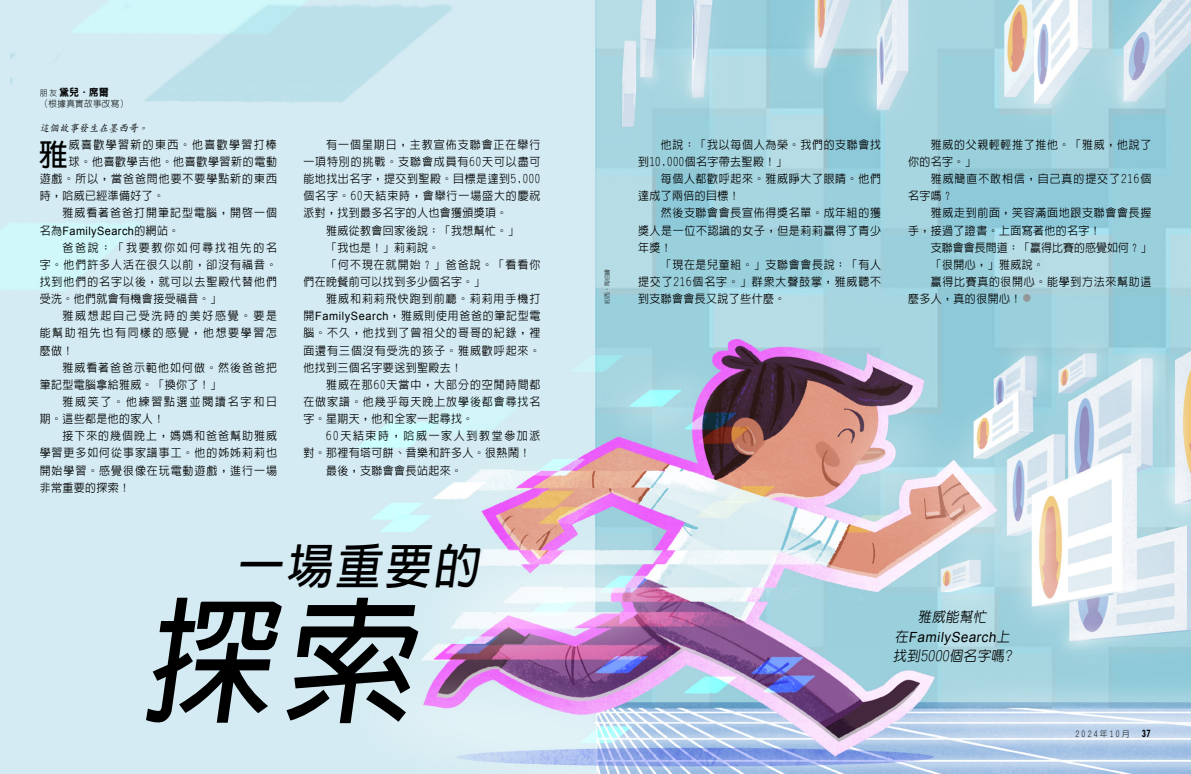
<style>
.page{position:relative;width:1191px;height:774px;background:#fff}
.page>*{position:absolute;margin:0;border:0;box-sizing:border-box;transform-origin:0 0}
.h1_DOTS_title{font:700 136px "AR Hei B5";color:#000;scale:.95 1}
.h1_DOTS_title-2{font:700 48px "AR Hei B5";color:#000;scale:.95 1}
.p1_first{font:700 30.4px "AR Hei B5";color:#000;scale:.95 1}
.t1{font:500 14px/19.6px "AR Yuan B5";color:#000;text-align:center;scale:.95 1}
.p1{font:500 11.5px/17.1px "AR Hei B5";letter-spacing:.065em;color:#000;text-align:justify;scale:.95 1}
.p1-2{font:500 11.5px/17.1px "AR Hei B5";letter-spacing:.095em;color:#000;scale:.95 1}
.p1-3{font:500 11.5px/17.1px "AR Hei B5";letter-spacing:.04em;color:#000;scale:.95 1}
.p1-4{font:500 11.5px/17.1px "AR Hei B5";letter-spacing:.155em;color:#000;scale:.95 1}
.p1-5{font:500 11.5px/17.1px "AR Hei B5";letter-spacing:.165em;color:#000;scale:.95 1}
.p1-6{font:500 11.5px/17.1px "AR Hei B5";letter-spacing:.09em;color:#000;scale:.95 1}
.p1_first-2{font:500 11.5px "AR Hei B5";letter-spacing:.09em;color:#000;scale:.95 1}
.p1-7{font:500 11.5px "AR Hei B5";letter-spacing:.01em;color:#000;scale:.95 1}
.p1_first-3{font:500 11.5px "AR Hei B5";letter-spacing:.06em;color:#000;scale:.95 1}
.p1_first-4{font:500 11.5px "AR Hei B5";letter-spacing:.125em;color:#000;scale:.95 1}
.p1_first-5{font:500 11.5px "AR Hei B5";letter-spacing:.04em;color:#000;scale:.95 1}
.p1_bio{font:500 10px "AR Kai B5";color:#000;scale:.95 1}
.p1_author-name{font:800 10px "AR Hei B5";color:#000;scale:.95 1}
.t2{font:800 9.2px "AR Hei B5";color:#000;scale:.95 1}
.p1_author-role{font:300 9px "AR Hei B5";letter-spacing:.04em;color:#000;scale:.95 1}
.t3{font:300 8.2px "AR Hei B5";letter-spacing:.28em;color:#000;scale:.95 1}
.t4{font:300 6px "AR Hei B5";color:#000;scale:.95 1}
.s1{font-weight:300;font-size:8.2px}
.s2{font-family:"Arial";font-weight:400}
.s3{font-family:"Arial";font-weight:400;font-size:18px;color:#969798}
</style>
<div class="page">
<img style="left:0;top:0;width:1191px;height:774px">
<p class="p1_author-name" style="left:40px;top:87px;width:74px"><span class="s1">朋友</span>黛兒·席爾</p>
<p class="p1_author-role" style="left:40px;top:99px;width:95px">（根據真實故事改寫）</p>
<p class="p1_bio" style="left:40px;top:123px;width:117px">這個故事發生在墨西哥。</p>
<p class="p1_first" style="left:39px;top:139px;width:32px">雅</p>
<p class="p1_first-4" style="left:69px;top:139px;width:220px">威喜歡學習新的東西。他喜歡學習打棒</p>
<p class="p1_first-3" style="left:69px;top:156px;width:220px">球。他喜歡學吉他。他喜歡學習新的電動</p>
<p class="p1_first-2" style="left:40px;top:173px;width:251px">遊戲。所以，當爸爸問他要不要學點新的東西</p>
<p class="p1_first-5" style="left:40px;top:190px;width:133px">時，哈威已經準備好了。</p>
<p class="p1-2" style="left:40px;top:204px;width:251px;text-indent:23px">雅威看著爸爸打開筆記型電腦，開啟一個名為<span class="s2">FamilySearch</span>的網站。</p>
<p class="p1" style="left:40px;top:239px;width:251px;text-indent:23px">爸爸說：「我要教你如何尋找祖先的名字。他們許多人活在很久以前，卻沒有福音。找到他們的名字以後，就可以去聖殿代替他們受洗。他們就會有機會接受福音。」</p>
<p class="p1" style="left:40px;top:307px;width:251px;text-indent:23px">雅威想起自己受洗時的美好感覺。要是能幫助祖先也有同樣的感覺，他想要學習怎麼做！</p>
<p class="p1-2" style="left:40px;top:359px;width:251px;text-indent:23px">雅威看著爸爸示範他如何做。然後爸爸把筆記型電腦拿給雅威。「換你了！」</p>
<p class="p1-5" style="left:40px;top:393px;width:251px;text-indent:23px">雅威笑了。他練習點選並閱讀名字和日期。這些都是他的家人！</p>
<p class="p1" style="left:40px;top:427px;width:251px;text-indent:23px">接下來的幾個晚上，媽媽和爸爸幫助雅威學習更多如何從事家譜事工。他的姊姊莉莉也開始學習。感覺很像在玩電動遊戲，進行一場非常重要的探索！</p>
<p class="p1" style="left:303px;top:136px;width:251px;text-indent:23px">有一個星期日，主教宣佈支聯會正在舉行一項特別的挑戰。支聯會成員有60天可以盡可能地找出名字，提交到聖殿。目標是達到5,000個名字。60天結束時，會舉行一場盛大的慶祝派對，找到最多名字的人也會獲頒獎項。</p>
<p class="p1-3" style="left:326px;top:222px;width:204px">雅威從教會回家後說：「我想幫忙。」</p>
<p class="p1" style="left:326px;top:239px;width:121px">「我也是！」莉莉說。</p>
<p class="p1-3" style="left:303px;top:256px;width:251px;text-indent:23px">「何不現在就開始？」爸爸說。「看看你們在晚餐前可以找到多少個名字。」</p>
<p class="p1" style="left:303px;top:290px;width:251px;text-indent:23px">雅威和莉莉飛快跑到前廳。莉莉用手機打開<span class="s2">FamilySearch</span>，雅威則使用爸爸的筆記型電腦。不久，他找到了曾祖父的哥哥的紀錄，裡面還有三個沒有受洗的孩子。雅威歡呼起來。他找到三個名字要送到聖殿去！</p>
<p class="p1" style="left:303px;top:376px;width:251px;text-indent:23px">雅威在那60天當中，大部分的空閒時間都在做家譜。他幾乎每天晚上放學後都會尋找名字。星期天，他和全家一起尋找。</p>
<p class="p1-4" style="left:303px;top:427px;width:251px;text-indent:23px">60天結束時，哈威一家人到教堂參加派對。那裡有塔可餅、音樂和許多人。很熱鬧！</p>
<p class="p1-3" style="left:326px;top:462px;width:145px">最後，支聯會會長站起來。</p>
<p class="h1_DOTS_title-2" style="left:236px;top:542px;width:264px">一場重要的</p>
<p class="h1_DOTS_title" style="left:142px;top:592px;width:304px">探索</p>
<p class="t4" style="left:604px;top:304px;width:39px;rotate:-90deg">約西·陶伯繪</p>
<p class="p1" style="left:638px;top:136px;width:257px;text-indent:23px">他說：「我以每個人為榮。我們的支聯會找到10,000個名字帶去聖殿！」</p>
<p class="p1" style="left:638px;top:170px;width:257px;text-indent:23px">每個人都歡呼起來。雅威睜大了眼睛。他們達成了兩倍的目標！</p>
<p class="p1" style="left:638px;top:204px;width:257px;text-indent:23px">然後支聯會會長宣佈得獎名單。成年組的獲獎人是一位不認識的女子，但是莉莉贏得了青少年獎！</p>
<p class="p1" style="left:638px;top:256px;width:257px;text-indent:23px">「現在是兒童組。」支聯會會長說：「有人提交了216個名字。」群眾大聲鼓掌，雅威聽不到支聯會會長又說了些什麼。</p>
<p class="p1" style="left:908px;top:136px;width:257px;text-indent:23px">雅威的父親輕輕推了推他。「雅威，他說了你的名字。」</p>
<p class="p1-6" style="left:908px;top:170px;width:257px;text-indent:23px">雅威簡直不敢相信，自己真的提交了216個名字嗎？</p>
<p class="p1" style="left:908px;top:204px;width:257px;text-indent:23px">雅威走到前面，笑容滿面地跟支聯會會長握手，接過了證書。上面寫著他的名字！</p>
<p class="p1-7" style="left:930px;top:242px;width:233px">支聯會會長問道：「贏得比賽的感覺如何？」</p>
<p class="p1" style="left:930px;top:256px;width:121px">「很開心，」雅威說。</p>
<p class="p1" style="left:908px;top:273px;width:257px;text-indent:23px">贏得比賽真的很開心。能學到方法來幫助這麼多人，真的很開心！<span class="s3">●</span></p>
<p class="t1" style="left:893px;top:607px;width:128px">雅威能幫忙在<span class="s2">FamilySearch</span>上找到5000個名字嗎?</p>
<p class="t3" style="left:1075px;top:730px;width:58px">2024年10月</p>
<p class="t2" style="left:1141px;top:729px;width:11px">37</p>
</div>
